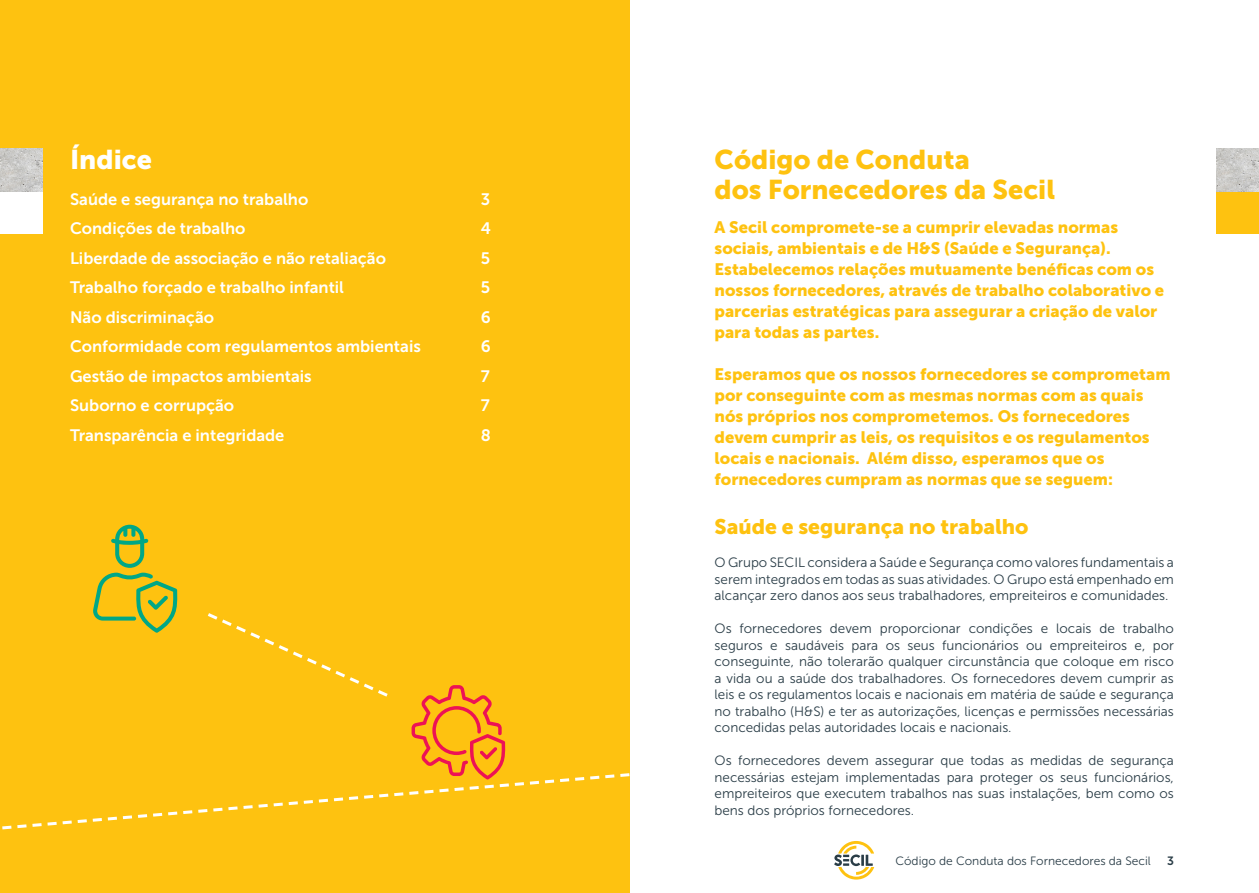
<style>
.page{position:relative;width:1259px;height:893px;background:#fff}
.page>*{position:absolute;margin:0;border:0;box-sizing:border-box;transform-origin:0 0}
.t1{font:27px/30px "Museo Sans 900";color:#fec210}
.t2{font:27px "Museo Sans 900";color:#fff}
.t3{font:21px "Museo Sans 900";color:#fec210}
.Texto_por_baixo_da_R{font:16.5px/21px "Museo Sans 900";color:#fec210}
.t4{font:16.5px "Museo Sans 700";color:#fff}
.t5{font:13.5px/16.5px "Museo Sans 300";color:#2a3d47;text-align:justify}
.t6{font:12px "Museo Sans 300";color:#2a3d47}
.t7{font:12px "Museo Sans 700";color:#2a3d47}
</style>
<div class="page">
<svg style="left:834px;top:841px;width:40px;height:39px"></svg>
<div style="left:0;top:0;width:629px;height:893px;background:#fec210"></div>
<div style="left:0;top:191px;width:43px;height:43px;background:#fff"></div>
<img style="left:0;top:149px;width:43px;height:42px">
<div style="left:1216px;top:191px;width:43px;height:43px;background:#fec210"></div>
<img style="left:1216px;top:149px;width:43px;height:42px">
<svg style="left:2px;top:525px;width:628px;height:307px"></svg>
<p class="t2" style="left:70px;top:144px;width:83px">Índice</p>
<p class="t1" style="left:714px;top:145px;width:342px">Código de Conduta<br>dos Fornecedores da Secil</p>
<p class="Texto_por_baixo_da_R" style="left:714px;top:216px;width:451px">A Secil compromete-se a cumprir elevadas normas sociais, ambientais e de H&amp;S (Saúde e Segurança).<br>Estabelecemos relações mutuamente benéficas com os nossos fornecedores, através de trabalho colaborativo e parcerias estratégicas para assegurar a criação de valor para todas as partes.</p>
<p class="Texto_por_baixo_da_R" style="left:714px;top:363px;width:457px">Esperamos que os nossos fornecedores se comprometam por conseguinte com as mesmas normas com as quais nós próprios nos comprometemos. Os fornecedores devem cumprir as leis, os requisitos e os regulamentos locais e nacionais. Além disso, esperamos que os fornecedores cumpram as normas que se seguem:</p>
<p class="t3" style="left:714px;top:515px;width:315px">Saúde e segurança no trabalho</p>
<p class="t5" style="left:714px;top:554px;width:461px">O Grupo SECIL considera a Saúde e Segurança como valores fundamentais a serem integrados em todas as suas atividades. O Grupo está empenhado em alcançar zero danos aos seus trabalhadores, empreiteiros e comunidades.</p>
<p class="t5" style="left:714px;top:620px;width:461px">Os fornecedores devem proporcionar condições e locais de trabalho seguros e saudáveis para os seus funcionários ou empreiteiros e, por conseguinte, não tolerarão qualquer circunstância que coloque em risco a vida ou a saúde dos trabalhadores. Os fornecedores devem cumprir as leis e os regulamentos locais e nacionais em matéria de saúde e segurança no trabalho (H&amp;S) e ter as autorizações, licenças e permissões necessárias concedidas pelas autoridades locais e nacionais.</p>
<p class="t5" style="left:714px;top:752px;width:461px">Os fornecedores devem assegurar que todas as medidas de segurança necessárias estejam implementadas para proteger os seus funcionários, empreiteiros que executem trabalhos nas suas instalações, bem como os bens dos próprios fornecedores.</p>
<p class="t4" style="left:70px;top:190px;width:240px">Saúde e segurança no trabalho</p>
<p class="t4" style="left:70px;top:219px;width:177px">Condições de trabalho</p>
<p class="t4" style="left:70px;top:249px;width:317px">Liberdade de associação e não retaliação</p>
<p class="t4" style="left:70px;top:278px;width:275px">Trabalho forçado e trabalho infantil</p>
<p class="t4" style="left:70px;top:308px;width:146px">Não discriminação</p>
<p class="t4" style="left:70px;top:337px;width:352px">Conformidade com regulamentos ambientais</p>
<p class="t4" style="left:70px;top:367px;width:243px">Gestão de impactos ambientais</p>
<p class="t4" style="left:70px;top:396px;width:166px">Suborno e corrupção</p>
<p class="t4" style="left:70px;top:426px;width:216px">Transparência e integridade</p>
<p class="t4" style="left:481px;top:190px;width:11px">3</p>
<p class="t4" style="left:481px;top:219px;width:12px">4</p>
<p class="t4" style="left:481px;top:249px;width:11px">5</p>
<p class="t4" style="left:481px;top:278px;width:11px">5</p>
<p class="t4" style="left:481px;top:308px;width:11px">6</p>
<p class="t4" style="left:481px;top:337px;width:11px">6</p>
<p class="t4" style="left:481px;top:367px;width:10px">7</p>
<p class="t4" style="left:481px;top:396px;width:10px">7</p>
<p class="t4" style="left:481px;top:426px;width:12px">8</p>
<p class="t6" style="left:895px;top:854px;width:257px">Código de Conduta dos Fornecedores da Secil</p>
<p class="t7" style="left:1167px;top:854px;width:8px">3</p>
</div>
